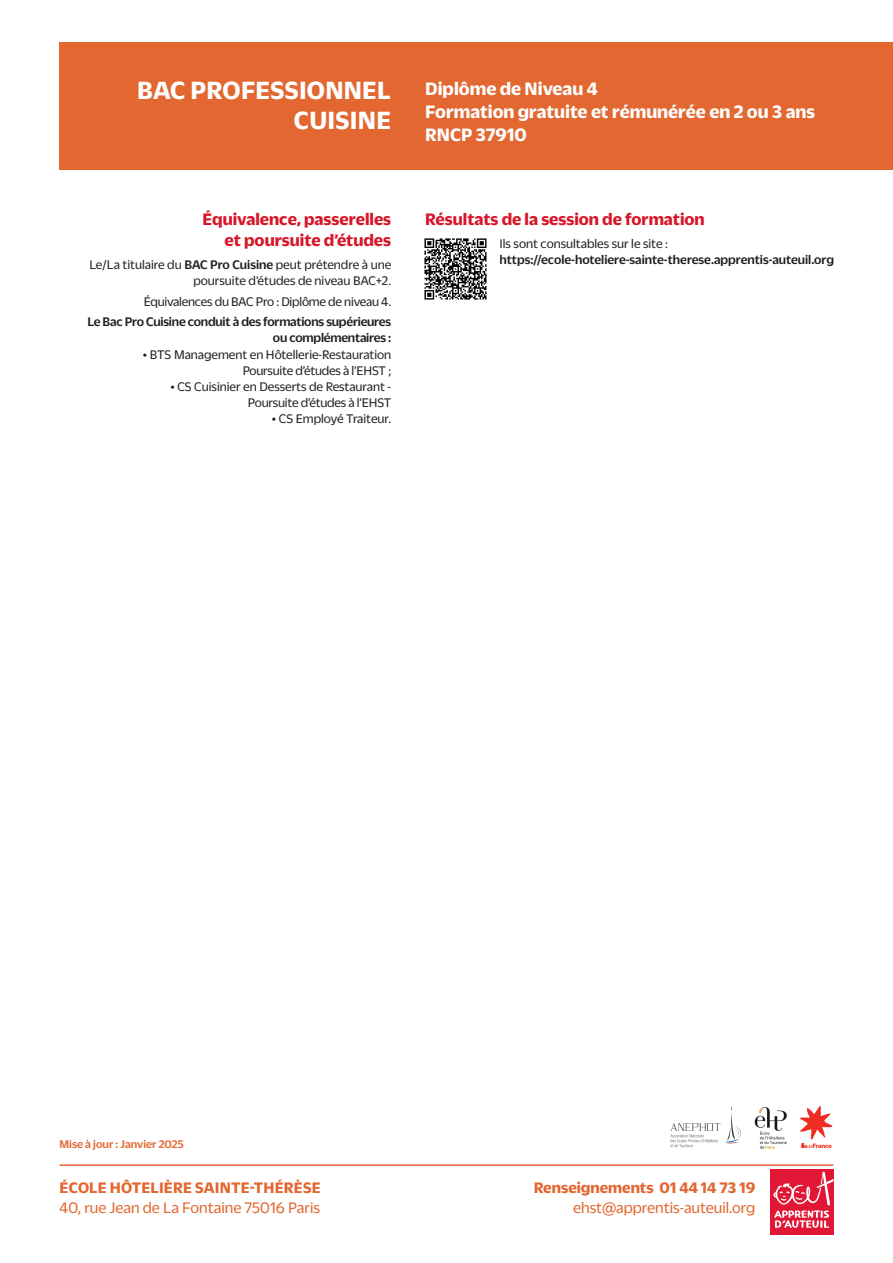
<style>
.page{position:relative;width:893px;height:1263px;background:#fff}
.page>*{position:absolute;margin:0;border:0;box-sizing:border-box;transform-origin:0 0}
.t1{font:700 27px/30px "Duplicate Sans";letter-spacing:.01em;color:#fff;text-align:right}
.t2{font:700 19.5px/23.4px "Duplicate Sans";color:#fff}
.t3{font:700 18px/21.6px "Duplicate Sans";color:#d71729;text-align:right}
.t4{font:16.5px "Duplicate Sans";color:#e26730}
.t5{font:700 16.5px "Duplicate Sans";letter-spacing:.01em;color:#e26730}
.t6{font:13.5px/16.2px "Duplicate Sans";color:#231f20;text-align:right}
.t7{font:500 13.5px/16.2px "Duplicate Sans";letter-spacing:-.015em;color:#231f20;text-align:right}
.t8{font:500 12px "Duplicate Sans";color:#e26730}
.s1{font-weight:500}
</style>
<div class="page">
<div style="left:60px;top:43px;width:833px;height:127px;background:#e26730"></div>
<hr style="left:60px;top:1164px;width:773px;height:2px;background:#e26730">
<div style="left:770px;top:1169px;width:63px;height:66px;background:#e21736"></div>
<svg style="left:773px;top:1171px;width:60px;height:57px"></svg>
<img style="left:424px;top:238px;width:63px;height:62px">
<svg style="left:800px;top:1106px;width:32px;height:42px"></svg>
<img style="left:670px;top:1107px;width:71px;height:41px">
<img style="left:754px;top:1107px;width:33px;height:42px">
<h1 class="t1" style="left:137px;top:77px;width:256px">BAC PROFESSIONNEL<br>CUISINE</h1>
<h3 class="t3" style="left:202px;top:209px;width:190px">Équivalence, passerelles et poursuite d’études</h3>
<p class="t6" style="left:89px;top:258px;width:303px">Le/La titulaire du <span class="s1">BAC Pro Cuisine</span> peut prétendre à une poursuite d’études de niveau BAC+2.</p>
<p class="t6" style="left:144px;top:294px;width:249px">Équivalences du BAC Pro : Diplôme de niveau 4.</p>
<p class="t7" style="left:87px;top:315px;width:305px">Le Bac Pro Cuisine conduit à des formations supérieures ou complémentaires :</p>
<p class="t6" style="left:143px;top:347px;width:250px">• BTS Management en Hôtellerie-Restauration<br>Poursuite d’études à l’EHST ;</p>
<p class="t6" style="left:170px;top:379px;width:222px">• CS Cuisinier en Desserts de Restaurant -<br>Poursuite d’études à l’EHST</p>
<p class="t6" style="left:272px;top:412px;width:121px">• CS Employé Traiteur.</p>
<h2 class="t2" style="left:425px;top:78px;width:391px">Diplôme de Niveau 4<br>Formation gratuite et rémunérée en 2 ou 3 ans<br>RNCP 37910</h2>
<h3 class="t3" style="left:425px;top:209px;width:281px">Résultats de la session de formation</h3>
<p class="t6" style="left:499px;top:236px;width:170px">Ils sont consultables sur le site :</p>
<p class="t7" style="left:499px;top:252px;width:336px">https://ecole-hoteliere-sainte-therese.apprentis-auteuil.org</p>
<p class="t8" style="left:60px;top:1140px;width:126px">Mise à jour : Janvier 2025</p>
<p class="t5" style="left:60px;top:1182px;width:263px">ÉCOLE HÔTELIÈRE SAINTE-THÉRÈSE</p>
<p class="t4" style="left:60px;top:1201px;width:262px">40, rue Jean de La Fontaine 75016 Paris</p>
<p class="t5" style="left:534px;top:1182px;width:223px">Renseignements 01 44 14 73 19</p>
<p class="t4" style="left:573px;top:1201px;width:184px">ehst@apprentis-auteuil.org</p>
</div>
